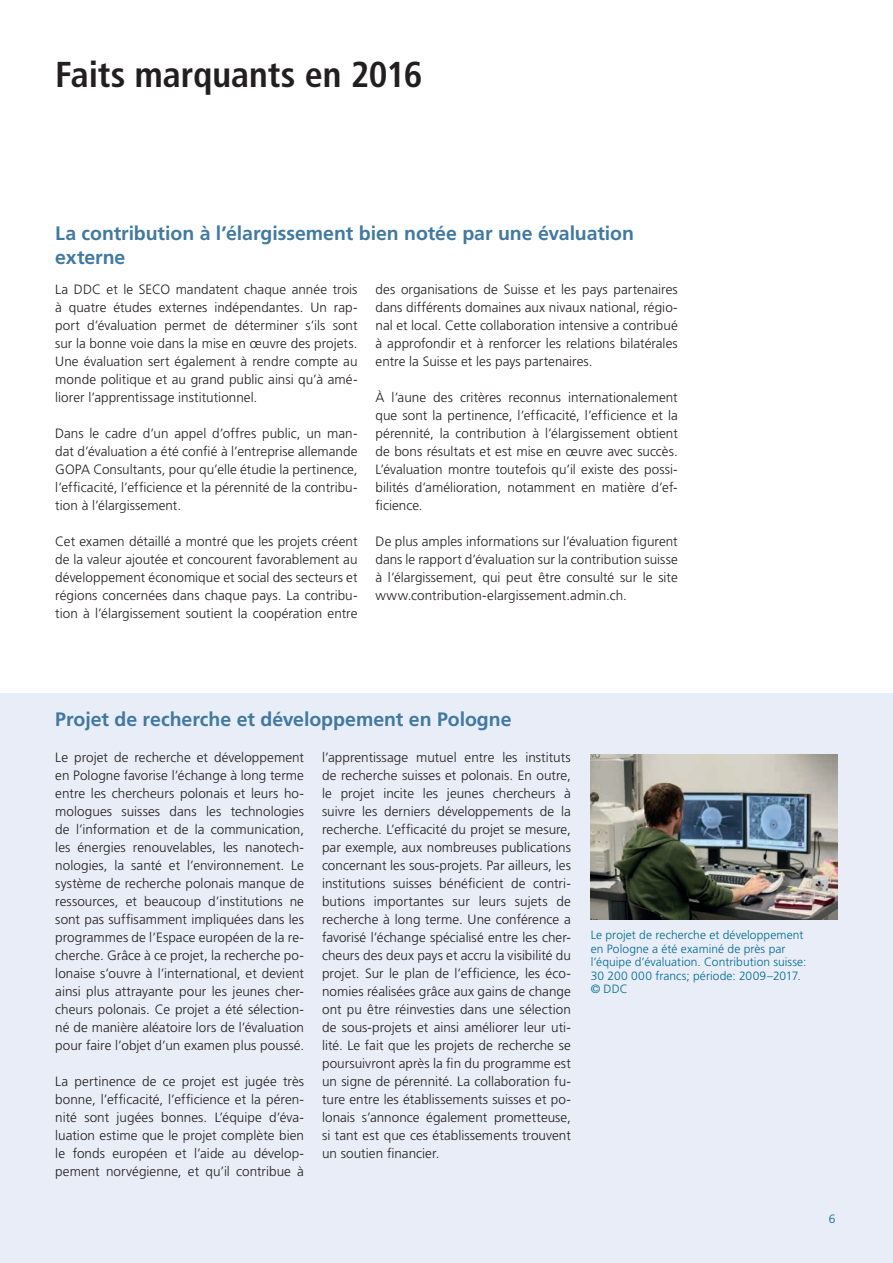
<style>
.page{position:relative;width:893px;height:1263px;background:#fff}
.page>*{position:absolute;margin:0;border:0;box-sizing:border-box;transform-origin:0 0}
._2_Kapitel_CondBold{font:700 condensed 36px "Frutiger LT Pro";letter-spacing:-.005em;color:#231f20}
.Zwischentitel_13pt_s{font:700 19.5px/24px "Frutiger LT Pro";letter-spacing:-.005em;color:#4179a0}
._4_Lauftext_9pt{font:300 13.5px/18px "Frutiger LT Pro";letter-spacing:.005em;color:#231f20;text-align:justify}
._5_Legende{font:300 12px/13.5px "Frutiger LT Pro";letter-spacing:.005em;color:#006a91}
</style>
<div class="page">
<div style="left:0;top:693px;width:893px;height:570px;background:#e8edf7"></div>
<img style="left:591px;top:754px;width:247px;height:165px">
<p class="_2_Kapitel_CondBold" style="left:55px;top:53px;width:369px">Faits marquants en 2016</p>
<p class="Zwischentitel_13pt_s" style="left:55px;top:221px;width:580px">La contribution à l’élargissement bien notée par une évaluation externe</p>
<p class="_4_Lauftext_9pt" style="left:55px;top:280px;width:304px">La DDC et le SECO mandatent chaque année trois à quatre études externes indépendantes. Un rap&shy;port d’évaluation permet de déterminer s’ils sont sur la bonne voie dans la mise en œuvre des projets.<br>Une évaluation sert également à rendre compte au monde politique et au grand public ainsi qu’à amé&shy;liorer l’apprentissage institutionnel.</p>
<p class="_4_Lauftext_9pt" style="left:55px;top:424px;width:304px">Dans le cadre d’un appel d’offres public, un man&shy;dat d’évaluation a été confié à l’entreprise allemande GOPA Consultants, pour qu’elle étudie la pertinence, l’efficacité, l’efficience et la pérennité de la contribu&shy;tion à l’élargissement.</p>
<p class="_4_Lauftext_9pt" style="left:55px;top:532px;width:304px">Cet examen détaillé a montré que les projets créent de la valeur ajoutée et concourent favorablement au développement économique et social des secteurs et régions concernées dans chaque pays. La contribu&shy;tion à l’élargissement soutient la coopération entre</p>
<p class="_4_Lauftext_9pt" style="left:376px;top:280px;width:304px">des organisations de Suisse et les pays partenaires dans différents domaines aux nivaux national, régio&shy;nal et local. Cette collaboration intensive a contribué à approfondir et à renforcer les relations bilatérales entre la Suisse et les pays partenaires.</p>
<p class="_4_Lauftext_9pt" style="left:376px;top:388px;width:304px">À l’aune des critères reconnus internationalement que sont la pertinence, l’efficacité, l’efficience et la pérennité, la contribution à l’élargissement obtient de bons résultats et est mise en œuvre avec succès.<br>L’évaluation montre toutefois qu’il existe des possi&shy;bilités d’amélioration, notamment en matière d’ef&shy;ficience.</p>
<p class="_4_Lauftext_9pt" style="left:376px;top:532px;width:304px">De plus amples informations sur l’évaluation figurent dans le rapport d’évaluation sur la contribution suisse à l’élargissement, qui peut être consulté sur le site www.contribution-elargissement.admin.ch.</p>
<p class="Zwischentitel_13pt_s" style="left:55px;top:707px;width:458px">Projet de recherche et développement en Pologne</p>
<p class="_4_Lauftext_9pt" style="left:55px;top:748px;width:250px">Le projet de recherche et développement en Pologne favorise l’échange à long terme entre les chercheurs polonais et leurs ho&shy;mologues suisses dans les technologies de l’information et de la communication, les énergies renouvelables, les nanotech&shy;nologies, la santé et l’environnement. Le système de recherche polonais manque de ressources, et beaucoup d’institutions ne sont pas suffisamment impliquées dans les programmes de l’Espace européen de la re&shy;cherche. Grâce à ce projet, la recherche po&shy;lonaise s’ouvre à l’international, et devient ainsi plus attrayante pour les jeunes cher&shy;cheurs polonais. Ce projet a été sélection&shy;né de manière aléatoire lors de l’évaluation pour faire l’objet d’un examen plus poussé.</p>
<p class="_4_Lauftext_9pt" style="left:55px;top:1072px;width:250px">La pertinence de ce projet est jugée très bonne, l’efficacité, l’efficience et la péren&shy;nité sont jugées bonnes. L’équipe d’éva&shy;luation estime que le projet complète bien le fonds européen et l’aide au dévelop&shy;pement norvégienne, et qu’il contribue à</p>
<p class="_4_Lauftext_9pt" style="left:322px;top:748px;width:250px">l’apprentissage mutuel entre les instituts de recherche suisses et polonais. En outre, le projet incite les jeunes chercheurs à suivre les derniers développements de la recherche. L’efficacité du projet se mesure, par exemple, aux nombreuses publications concernant les sous-projets. Par ailleurs, les institutions suisses bénéficient de contri&shy;butions importantes sur leurs sujets de recherche à long terme. Une conférence a favorisé l’échange spécialisé entre les cher&shy;cheurs des deux pays et accru la visibilité du projet. Sur le plan de l’efficience, les éco&shy;nomies réalisées grâce aux gains de change ont pu être réinvesties dans une sélection de sous-projets et ainsi améliorer leur uti&shy;lité. Le fait que les projets de recherche se poursuivront après la fin du programme est un signe de pérennité. La collaboration fu&shy;ture entre les établissements suisses et po&shy;lonais s’annonce également prometteuse, si tant est que ces établissements trouvent un soutien financier.</p>
<p class="_5_Legende" style="left:591px;top:928px;width:217px">Le projet de recherche et développement en Pologne a été examiné de près par l’équipe d’évaluation. Contribution suisse:<br>30 200 000 francs; période: 2009–2017. © DDC</p>
<p class="_5_Legende" style="left:829px;top:1212px;width:8px">6</p>
</div>
